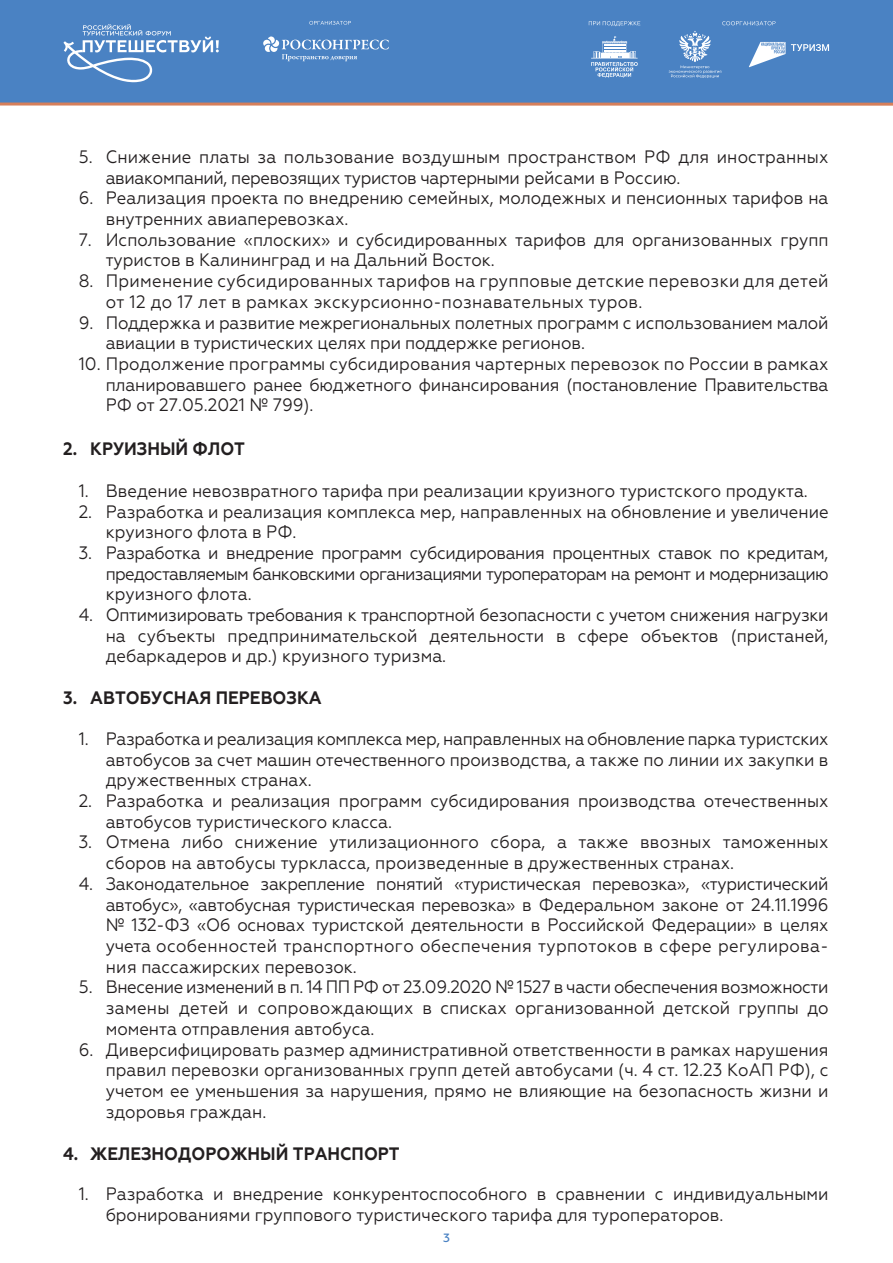
<style>
.page{position:relative;width:893px;height:1263px;background:#fff}
.page>*{position:absolute;margin:0;border:0;box-sizing:border-box;transform-origin:0 0}
.t1{font:18px/20.7px "Geometria";color:#231f20;scale:.93 1}
.t2{font:18px/20.7px "Geometria";letter-spacing:.02em;color:#231f20;scale:.93 1}
.t3{font:700 18px "Geometria";color:#231f20;scale:.93 1}
.t4{font:500 12px "Geometria";color:#4a82c3}
</style>
<div class="page">
<div style="left:0;top:0;width:893px;height:104px;background:#4a82c3"></div>
<hr style="left:0;top:103px;width:893px;height:3px;background:#d67f5a">
<svg style="left:63px;top:24px;width:156px;height:59px"></svg>
<svg style="left:263px;top:37px;width:126px;height:24px"></svg>
<svg style="left:309px;top:21px;width:42px;height:4px"></svg>
<svg style="left:591px;top:37px;width:47px;height:41px"></svg>
<svg style="left:589px;top:21px;width:51px;height:5px"></svg>
<svg style="left:722px;top:21px;width:53px;height:4px"></svg>
<svg style="left:669px;top:31px;width:52px;height:47px"></svg>
<svg style="left:749px;top:42px;width:36px;height:25px"></svg>
<svg style="left:791px;top:44px;width:38px;height:7px"></svg>
<p class="t1" style="left:106px;top:146px;width:779px;text-indent:-27px">5. Снижение платы за пользование воздушным пространством РФ для иностранных авиакомпаний, перевозящих туристов чартерными рейсами в Россию.</p>
<p class="t1" style="left:106px;top:188px;width:779px;text-indent:-27px">6. Реализация проекта по внедрению семейных, молодежных и пенсионных тарифов на внутренних авиаперевозках.</p>
<p class="t1" style="left:106px;top:229px;width:779px;text-indent:-27px">7. Использование «плоских» и субсидированных тарифов для организованных групп туристов в Калининград и на Дальний Восток.</p>
<p class="t2" style="left:106px;top:270px;width:779px;text-indent:-27px">8. Применение субсидированных тарифов на групповые детские перевозки для детей от 12 до 17 лет в рамках экскурсионно-познавательных туров.</p>
<p class="t1" style="left:106px;top:312px;width:779px;text-indent:-27px">9. Поддержка и развитие межрегиональных полетных программ с использованием малой авиации в туристических целях при поддержке регионов.</p>
<p class="t1" style="left:106px;top:353px;width:779px;text-align:justify;text-indent:-27px">10. Продолжение программы субсидирования чартерных перевозок по России в рамках планировавшего ранее бюджетного финансирования (постановление Правительства РФ от 27.05.2021 № 799).</p>
<p class="t3" style="left:63px;top:438px;width:197px">2. КРУИЗНЫЙ ФЛОТ</p>
<p class="t1" style="left:79px;top:480px;width:785px">1. Введение невозвратного тарифа при реализации круизного туристского продукта.</p>
<p class="t1" style="left:106px;top:501px;width:779px;text-indent:-27px">2. Разработка и реализация комплекса мер, направленных на обновление и увеличение круизного флота в РФ.</p>
<p class="t1" style="left:106px;top:542px;width:779px;text-align:justify;text-indent:-27px">3. Разработка и внедрение программ субсидирования процентных ставок по кредитам, предоставляемым банковскими организациями туроператорам на ремонт и модернизацию круизного флота.</p>
<p class="t1" style="left:106px;top:604px;width:779px;text-align:justify;text-indent:-27px">4. Оптимизировать требования к транспортной безопасности с учетом снижения нагрузки на субъекты предпринимательской деятельности в сфере объектов (пристаней, дебаркадеров и др.) круизного туризма.</p>
<p class="t3" style="left:63px;top:687px;width:280px">3. АВТОБУСНАЯ ПЕРЕВОЗКА</p>
<p class="t1" style="left:106px;top:728px;width:779px;text-align:justify;text-indent:-27px">1. Разработка и реализация комплекса мер, направленных на обновление парка туристских автобусов за счет машин отечественного производства, а также по линии их закупки в дружественных странах.</p>
<p class="t1" style="left:106px;top:790px;width:779px;text-indent:-27px">2. Разработка и реализация программ субсидирования производства отечественных автобусов туристического класса.</p>
<p class="t1" style="left:106px;top:832px;width:779px;text-indent:-27px">3. Отмена либо снижение утилизационного сбора, а также ввозных таможенных сборов на автобусы туркласса, произведенные в дружественных странах.</p>
<p class="t1" style="left:106px;top:873px;width:779px;text-align:justify;text-indent:-27px">4. Законодательное закрепление понятий «туристическая перевозка», «туристический автобус», «автобусная туристическая перевозка» в Федеральном законе от 24.11.1996 № 132-ФЗ «Об основах туристской деятельности в Российской Федерации» в целях учета особенностей транспортного обеспечения турпотоков в сфере регулирова&shy;ния пассажирских перевозок.</p>
<p class="t1" style="left:106px;top:977px;width:779px;text-align:justify;text-indent:-27px">5. Внесение изменений в п. 14 ПП РФ от 23.09.2020 № 1527 в части обеспечения возможности замены детей и сопровождающих в списках организованной детской группы до момента отправления автобуса.</p>
<p class="t1" style="left:106px;top:1039px;width:779px;text-align:justify;text-indent:-27px">6. Диверсифицировать размер административной ответственности в рамках нарушения правил перевозки организованных групп детей автобусами (ч. 4 ст. 12.23 КоАП РФ), с учетом ее уменьшения за нарушения, прямо не влияющие на безопасность жизни и здоровья граждан.</p>
<p class="t3" style="left:63px;top:1142px;width:363px">4. ЖЕЛЕЗНОДОРОЖНЫЙ ТРАНСПОРТ</p>
<p class="t1" style="left:106px;top:1183px;width:779px;text-indent:-27px">1. Разработка и внедрение конкурентоспособного в сравнении с индивидуальными бронированиями группового туристического тарифа для туроператоров.</p>
<p class="t4" style="left:443px;top:1230px;width:8px">3</p>
</div>
